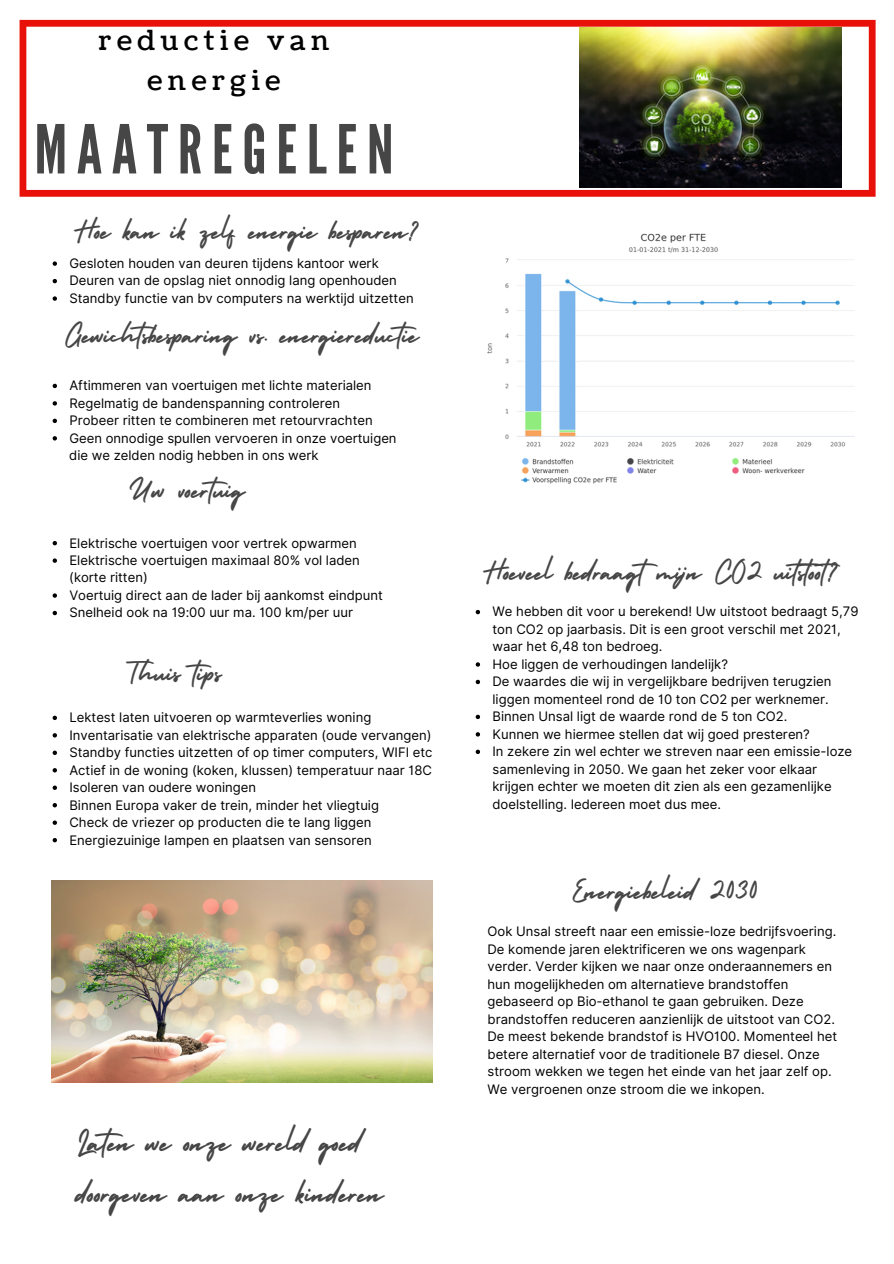
<style>
.page{position:relative;width:894px;height:1264px;background:#fff}
.page>*{position:absolute;margin:0;border:0;box-sizing:border-box;transform-origin:0 0}
.t1{font:67.35px "League Gothic";letter-spacing:.145em;color:#464646}
.t2{font:36.9px/51.2px "Holiday";color:#464646}
.t3{font:33.9px "Holiday";color:#464646}
.t4{font:27.6px/39.9px "Coustard";letter-spacing:.2em;color:#000;text-align:center}
.t5{font:13.05px/17.4px "Inter";color:#000}
</style>
<div class="page">
<svg style="left:20px;top:20px;width:855px;height:177px"></svg>
<img style="left:51px;top:881px;width:381px;height:201px">
<img style="left:579px;top:28px;width:262px;height:160px">
<img style="left:487px;top:233px;width:368px;height:251px">
<svg style="left:53px;top:261px;width:4px;height:5px"></svg>
<svg style="left:53px;top:279px;width:4px;height:4px"></svg>
<svg style="left:53px;top:296px;width:4px;height:5px"></svg>
<svg style="left:53px;top:384px;width:4px;height:4px"></svg>
<svg style="left:53px;top:401px;width:4px;height:4px"></svg>
<svg style="left:53px;top:418px;width:4px;height:5px"></svg>
<svg style="left:53px;top:436px;width:4px;height:4px"></svg>
<svg style="left:53px;top:541px;width:4px;height:4px"></svg>
<svg style="left:53px;top:558px;width:4px;height:5px"></svg>
<svg style="left:53px;top:593px;width:4px;height:4px"></svg>
<svg style="left:53px;top:611px;width:4px;height:4px"></svg>
<svg style="left:53px;top:715px;width:4px;height:5px"></svg>
<svg style="left:53px;top:733px;width:4px;height:4px"></svg>
<svg style="left:53px;top:750px;width:4px;height:5px"></svg>
<svg style="left:53px;top:768px;width:4px;height:4px"></svg>
<svg style="left:53px;top:785px;width:4px;height:5px"></svg>
<svg style="left:53px;top:803px;width:4px;height:4px"></svg>
<svg style="left:53px;top:820px;width:4px;height:4px"></svg>
<svg style="left:53px;top:838px;width:4px;height:4px"></svg>
<svg style="left:475px;top:610px;width:5px;height:4px"></svg>
<svg style="left:475px;top:662px;width:5px;height:4px"></svg>
<svg style="left:475px;top:679px;width:5px;height:5px"></svg>
<svg style="left:475px;top:714px;width:5px;height:5px"></svg>
<svg style="left:475px;top:732px;width:5px;height:4px"></svg>
<svg style="left:475px;top:749px;width:5px;height:5px"></svg>
<p class="t4" style="left:99px;top:21px;width:232px">reductie van energie</p>
<p class="t1" style="left:35px;top:110px;width:360px">MAATREGELEN</p>
<p class="t3" style="left:73px;top:205px;width:348px">Hoe kan ik zelf energie besparen?</p>
<p class="t5" style="left:69px;top:254px;width:311px">Gesloten houden van deuren tijdens kantoor werk</p>
<p class="t5" style="left:69px;top:272px;width:329px">Deuren van de opslag niet onnodig lang openhouden</p>
<p class="t5" style="left:69px;top:289px;width:346px">Standby functie van bv computers na werktijd uitzetten</p>
<p class="t3" style="left:64px;top:308px;width:362px">Gewichtsbesparing vs. energiereductie</p>
<p class="t5" style="left:69px;top:377px;width:303px">Aftimmeren van voertuigen met lichte materialen</p>
<p class="t5" style="left:69px;top:394px;width:272px">Regelmatig de bandenspanning controleren</p>
<p class="t5" style="left:69px;top:412px;width:305px">Probeer ritten te combineren met retourvrachten</p>
<p class="t5" style="left:69px;top:429px;width:328px">Geen onnodige spullen vervoeren in onze voertuigen</p>
<p class="t5" style="left:69px;top:447px;width:251px">die we zelden nodig hebben in ons werk</p>
<p class="t3" style="left:129px;top:464px;width:118px">Uw voertuig</p>
<p class="t5" style="left:69px;top:534px;width:289px">Elektrische voertuigen voor vertrek opwarmen</p>
<p class="t5" style="left:69px;top:551px;width:292px">Elektrische voertuigen maximaal 80% vol laden</p>
<p class="t5" style="left:69px;top:586px;width:315px">Voertuig direct aan de lader bij aankomst eindpunt</p>
<p class="t5" style="left:69px;top:604px;width:285px">Snelheid ook na 19:00 uur ma. 100 km/per uur</p>
<p class="t5" style="left:69px;top:569px;width:80px">(korte ritten)</p>
<p class="t3" style="left:125px;top:646px;width:98px">Thuis tips</p>
<p class="t5" style="left:69px;top:708px;width:303px">Lektest laten uitvoeren op warmteverlies woning</p>
<p class="t5" style="left:69px;top:726px;width:363px">Inventarisatie van elektrische apparaten (oude vervangen)</p>
<p class="t5" style="left:69px;top:743px;width:364px">Standby functies uitzetten of op timer computers, WIFI etc</p>
<p class="t5" style="left:69px;top:761px;width:364px">Actief in de woning (koken, klussen) temperatuur naar 18C</p>
<p class="t5" style="left:69px;top:778px;width:188px">Isoleren van oudere woningen</p>
<p class="t5" style="left:69px;top:796px;width:311px">Binnen Europa vaker de trein, minder het vliegtuig</p>
<p class="t5" style="left:69px;top:813px;width:303px">Check de vriezer op producten die te lang liggen</p>
<p class="t5" style="left:69px;top:831px;width:304px">Energiezuinige lampen en plaatsen van sensoren</p>
<p class="t2" style="left:77px;top:1112px;width:308px">Laten we onze wereld goed doorgeven aan onze kinderen</p>
<p class="t3" style="left:482px;top:546px;width:368px">Hoeveel bedraagtmijn CO2 uitstoot?</p>
<p class="t5" style="left:492px;top:603px;width:367px">We hebben dit voor u berekend! Uw uitstoot bedraagt 5,79 ton CO2 op jaarbasis. Dit is een groot verschil met 2021, waar het 6,48 ton bedroeg.</p>
<p class="t5" style="left:492px;top:655px;width:237px">Hoe liggen de verhoudingen landelijk?</p>
<p class="t5" style="left:492px;top:673px;width:340px">De waardes die wij in vergelijkbare bedrijven terugzien liggen momenteel rond de 10 ton CO2 per werknemer.</p>
<p class="t5" style="left:492px;top:707px;width:296px">Binnen Unsal ligt de waarde rond de 5 ton CO2.</p>
<p class="t5" style="left:492px;top:725px;width:319px">Kunnen we hiermee stellen dat wij goed presteren?</p>
<p class="t5" style="left:492px;top:742px;width:361px">In zekere zin wel echter we streven naar een emissie-loze samenleving in 2050. We gaan het zeker voor elkaar krijgen echter we moeten dit zien als een gezamenlijke doelstelling. Iedereen moet dus mee.</p>
<p class="t3" style="left:571px;top:864px;width:188px">Energiebeleid 2030</p>
<p class="t5" style="left:487px;top:922px;width:351px">Ook Unsal streeft naar een emissie-loze bedrijfsvoering.<br>De komende jaren elektrificeren we ons wagenpark verder. Verder kijken we naar onze onderaannemers en hun mogelijkheden om alternatieve brandstoffen gebaseerd op Bio-ethanol te gaan gebruiken. Deze brandstoffen reduceren aanzienlijk de uitstoot van CO2.<br>De meest bekende brandstof is HVO100. Momenteel het betere alternatief voor de traditionele B7 diesel. Onze stroom wekken we tegen het einde van het jaar zelf op.<br>We vergroenen onze stroom die we inkopen.</p>
</div>
